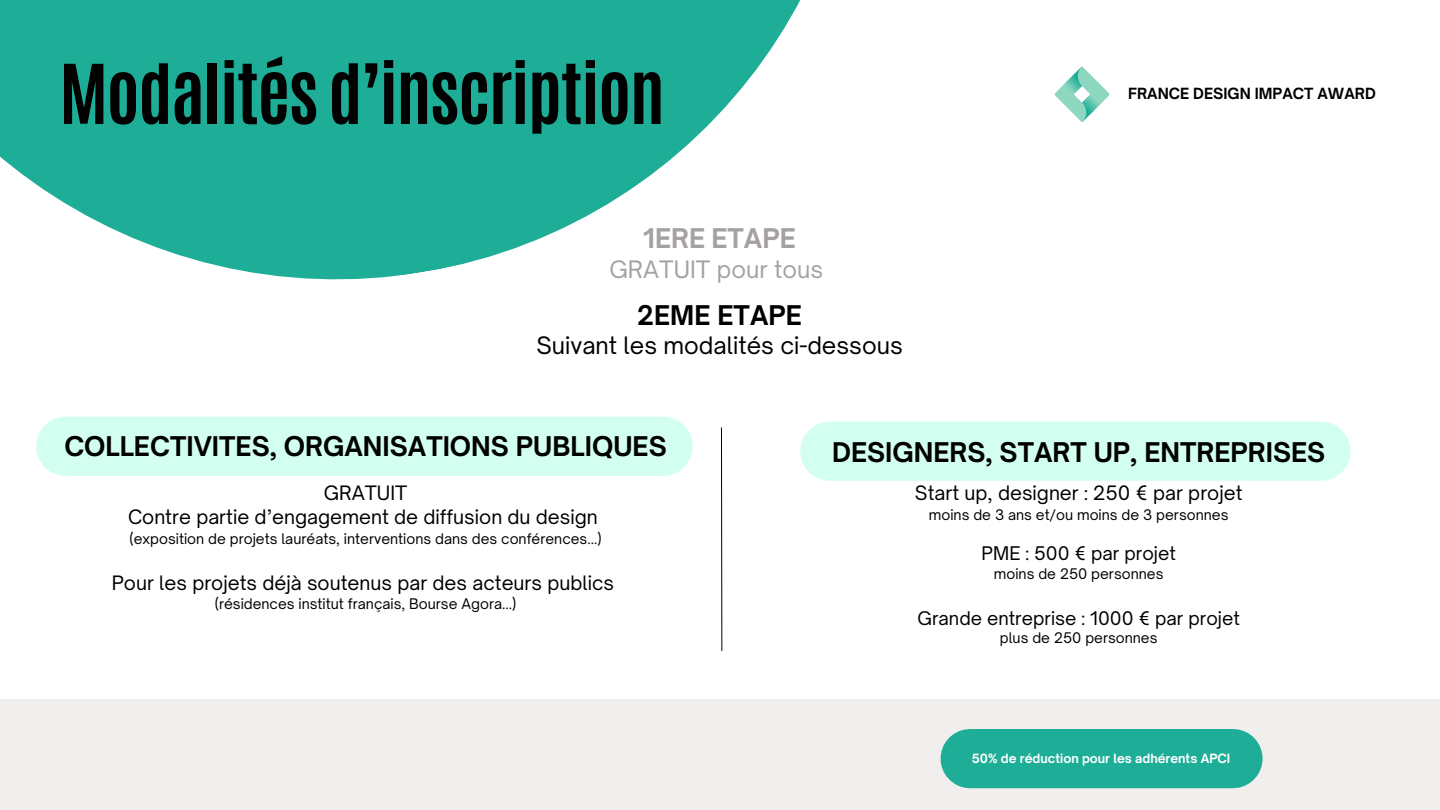
<style>
.page{position:relative;width:1440px;height:810px;background:#fff}
.page>*{position:absolute;margin:0;border:0;box-sizing:border-box;transform-origin:0 0}
.t1{font:700 70px "Antonio";letter-spacing:-.02em;color:#000}
.t2{font:700 26px "Open Sauce One";color:#000}
.t3{font:700 26px "Open Sauce One";color:#a6a1a1}
.t4{font:23px "Open Sauce One";color:#000}
.t5{font:23px "Open Sauce One";color:#a6a1a1}
.t6{font:19px/24px "Open Sauce One";color:#000;text-align:center}
.t7{font:18px "Open Sauce One";color:#000}
.t8{font:700 14.8px "Open Sauce One";color:#000}
.t9{font:14px "Open Sauce One";color:#000}
.t10{font:700 12.2px "Open Sauce One";color:#fff}
</style>
<div class="page">
<svg style="left:0;top:0;width:801px;height:280px;fill:#1eae98"></svg>
<div style="left:0;top:699px;width:1440px;height:111px;background:#f1eeee"></div>
<svg style="left:721px;top:427px;width:2px;height:225px"></svg>
<div style="left:66px;top:417px;width:597px;height:59px;background:#d3fff1"></div>
<div style="left:830px;top:422px;width:491px;height:59px;background:#d3fff1"></div>
<div style="left:970px;top:729px;width:263px;height:59px;background:#1eae98"></div>
<svg style="left:1055px;top:66px;width:54px;height:56px"></svg>
<h1 class="t1" style="left:60px;top:44px;width:607px">Modalités d’inscription</h1>
<p class="t3" style="left:643px;top:222px;width:154px">1ERE ETAPE</p>
<h2 class="t5" style="left:609px;top:255px;width:215px">GRATUIT pour tous</h2>
<h4 class="t2" style="left:637px;top:299px;width:166px">2EME ETAPE</h4>
<h6 class="t4" style="left:536px;top:331px;width:368px">Suivant les modalités ci-dessous</h6>
<h4 class="t8" style="left:1128px;top:84px;width:249px">FRANCE DESIGN IMPACT AWARD</h4>
<p class="t2" style="left:64px;top:430px;width:604px">COLLECTIVITES, ORGANISATIONS PUBLIQUES</p>
<h2 class="t6" style="left:128px;top:481px;width:471px">GRATUIT<br>Contre partie d’engagement de diffusion du design</h2>
<h2 class="t9" style="left:130px;top:530px;width:473px">(exposition de projets lauréats, interventions dans des conférences...)</h2>
<p class="t6" style="left:112px;top:570px;width:504px">Pour les projets déjà soutenus par des acteurs publics</p>
<p class="t9" style="left:215px;top:595px;width:303px">(résidences institut français, Bourse Agora...)</p>
<h6 class="t2" style="left:832px;top:436px;width:495px">DESIGNERS, START UP, ENTREPRISES</h6>
<h5 class="t6" style="left:915px;top:481px;width:329px">Start up, designer : 250 € par projet</h5>
<h5 class="t9" style="left:929px;top:506px;width:301px">moins de 3 ans et/ou moins de 3 personnes</h5>
<h2 class="t7" style="left:982px;top:542px;width:196px">PME : 500 € par projet</h2>
<h2 class="t9" style="left:994px;top:565px;width:171px">moins de 250 personnes</h2>
<h6 class="t7" style="left:918px;top:607px;width:324px">Grande entreprise : 1000 € par projet</h6>
<h6 class="t9" style="left:1000px;top:629px;width:159px">plus de 250 personnes</h6>
<h2 class="t10" style="left:972px;top:751px;width:260px">50% de réduction pour les adhérents APCI</h2>
</div>
